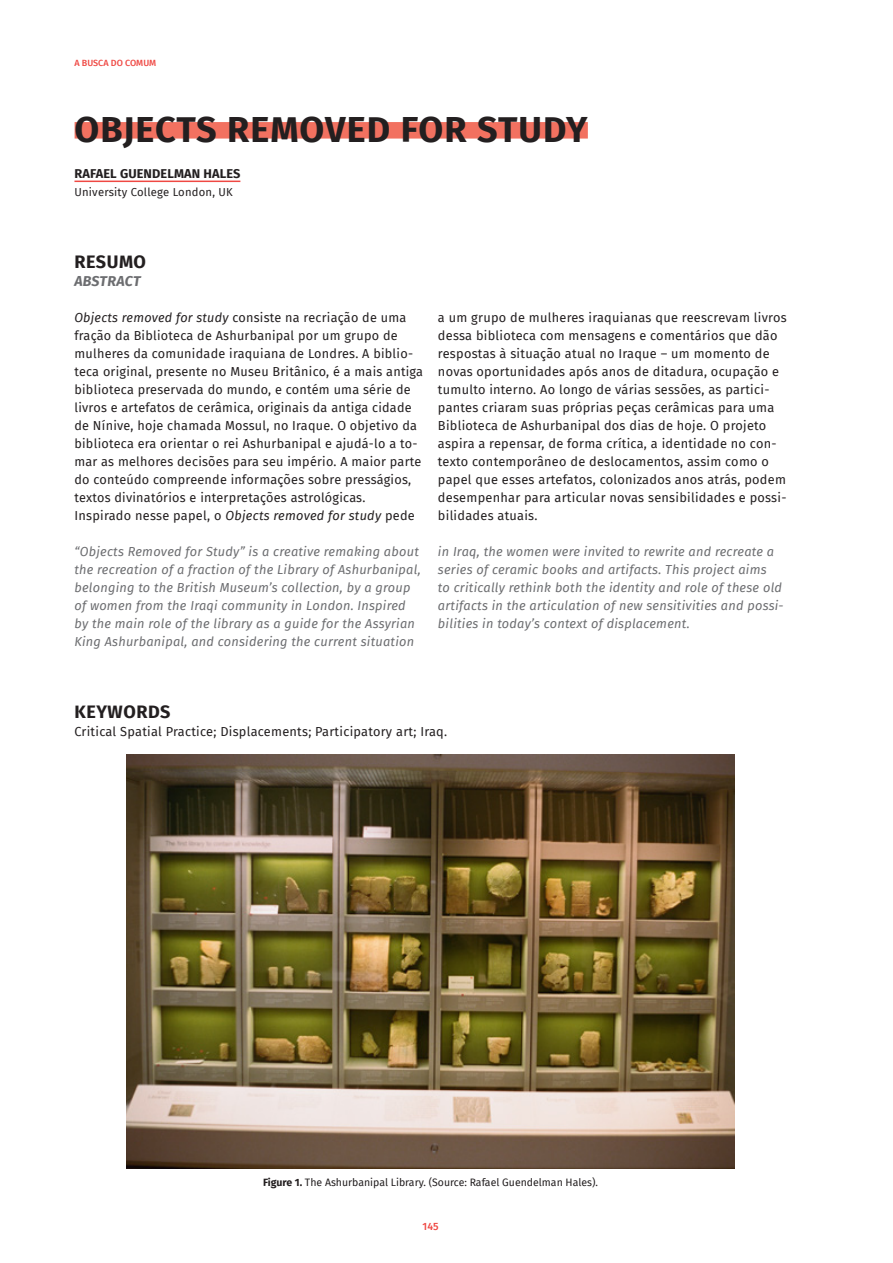
<style>
.page{position:relative;width:893px;height:1263px;background:#fff}
.page>*{position:absolute;margin:0;border:0;box-sizing:border-box;transform-origin:0 0}
.tit_PT_gr{font:700 36px "Fira Sans";letter-spacing:.025em;color:#231f20}
.tit_PT{font:700 18px "Fira Sans";letter-spacing:.03em;color:#231f20}
.tit_ENG{font:italic 700 14.25px "Fira Sans";letter-spacing:.01em;color:#6c6d70}
.txt_PT{font:12.75px/18px "Fira Sans";letter-spacing:.02em;color:#231f20}
.txt_ENG{font:italic 12.75px/18px "Fira Sans";letter-spacing:.02em;color:#6c6d70}
.txt_PT_keywords{font:12.75px "Fira Sans";letter-spacing:.02em;color:#231f20}
.sub-tit_PT-1_autor{font:700 12.75px "Fira Sans";letter-spacing:.01em;color:#231f20}
.sus-tit_PT-1_autor_d{font:11.25px "Fira Sans";letter-spacing:.02em;color:#231f20}
.legenda{font:10.5px "Fira Sans";color:#231f20}
.t1{font:500 10.5px "Fira Sans";color:#ef4843}
.t2{font:500 9px "Fira Sans";color:#ef4843}
.s1{font-style:italic}
.s2{font-weight:700}
</style>
<div class="page">
<div style="left:75px;top:122px;width:513px;height:17px;background:#f27160"></div>
<hr style="left:74px;top:181px;width:166px;height:1px;background:#ef4843">
<img style="left:127px;top:754px;width:607px;height:414px">
<p class="t2" style="left:74px;top:56px;width:83px">A BUSCA DO COMUM</p>
<p class="tit_PT_gr" style="left:75px;top:99px;width:515px">OBJECTS REMOVED FOR STUDY</p>
<p class="sub-tit_PT-1_autor" style="left:74px;top:163px;width:167px">RAFAEL GUENDELMAN HALES</p>
<p class="sus-tit_PT-1_autor_d" style="left:74px;top:184px;width:160px">University College London, UK</p>
<p class="tit_PT" style="left:74px;top:247px;width:73px">RESUMO</p>
<p class="tit_ENG" style="left:74px;top:269px;width:68px">ABSTRACT</p>
<p class="txt_PT" style="left:74px;top:309px;width:350px"><span class="s1">Objects removed for study</span> consiste na recriação de uma fração da Biblioteca de Ashurbanipal por um grupo de mulheres da comunidade iraquiana de Londres. A biblio&shy;teca original, presente no Museu Britânico, é a mais antiga biblioteca preservada do mundo, e contém uma série de livros e artefatos de cerâmica, originais da antiga cidade de Nínive, hoje chamada Mossul, no Iraque. O objetivo da biblioteca era orientar o rei Ashurbanipal e ajudá-lo a to&shy;mar as melhores decisões para seu império. A maior parte do conteúdo compreende informações sobre presságios, textos divinatórios e interpretações astrológicas.<br>Inspirado nesse papel, o <span class="s1">Objects removed for study</span> pede</p>
<p class="txt_PT" style="left:438px;top:309px;width:350px">a um grupo de mulheres iraquianas que reescrevam livros dessa biblioteca com mensagens e comentários que dão respostas à situação atual no Iraque – um momento de novas oportunidades após anos de ditadura, ocupação e tumulto interno. Ao longo de várias sessões, as partici&shy;pantes criaram suas próprias peças cerâmicas para uma Biblioteca de Ashurbanipal dos dias de hoje. O projeto aspira a repensar, de forma crítica, a identidade no con&shy;texto contemporâneo de deslocamentos, assim como o papel que esses artefatos, colonizados anos atrás, podem desempenhar para articular novas sensibilidades e possi&shy;bilidades atuais.</p>
<p class="txt_ENG" style="left:74px;top:543px;width:348px">“Objects Removed for Study” is a creative remaking about the recreation of a fraction of the Library of Ashurbanipal, belonging to the British Museum’s collection, by a group of women from the Iraqi community in London. Inspired by the main role of the library as a guide for the Assyrian King Ashurbanipal, and considering the current situation</p>
<p class="txt_ENG" style="left:438px;top:543px;width:347px">in Iraq, the women were invited to rewrite and recreate a series of ceramic books and artifacts. This project aims<br>to critically rethink both the identity and role of these old artifacts in the articulation of new sensitivities and possi&shy;bilities in today’s context of displacement.</p>
<p class="tit_PT" style="left:74px;top:697px;width:98px">KEYWORDS</p>
<p class="txt_PT_keywords" style="left:74px;top:722px;width:374px">Critical Spatial Practice; Displacements; Participatory art; Iraq.</p>
<p class="legenda" style="left:263px;top:1175px;width:336px"><span class="s2">Figure 1.</span> The Ashurbanipal Library. (Source: Rafael Guendelman Hales).</p>
<p class="t1" style="left:423px;top:1218px;width:17px">145</p>
</div>
